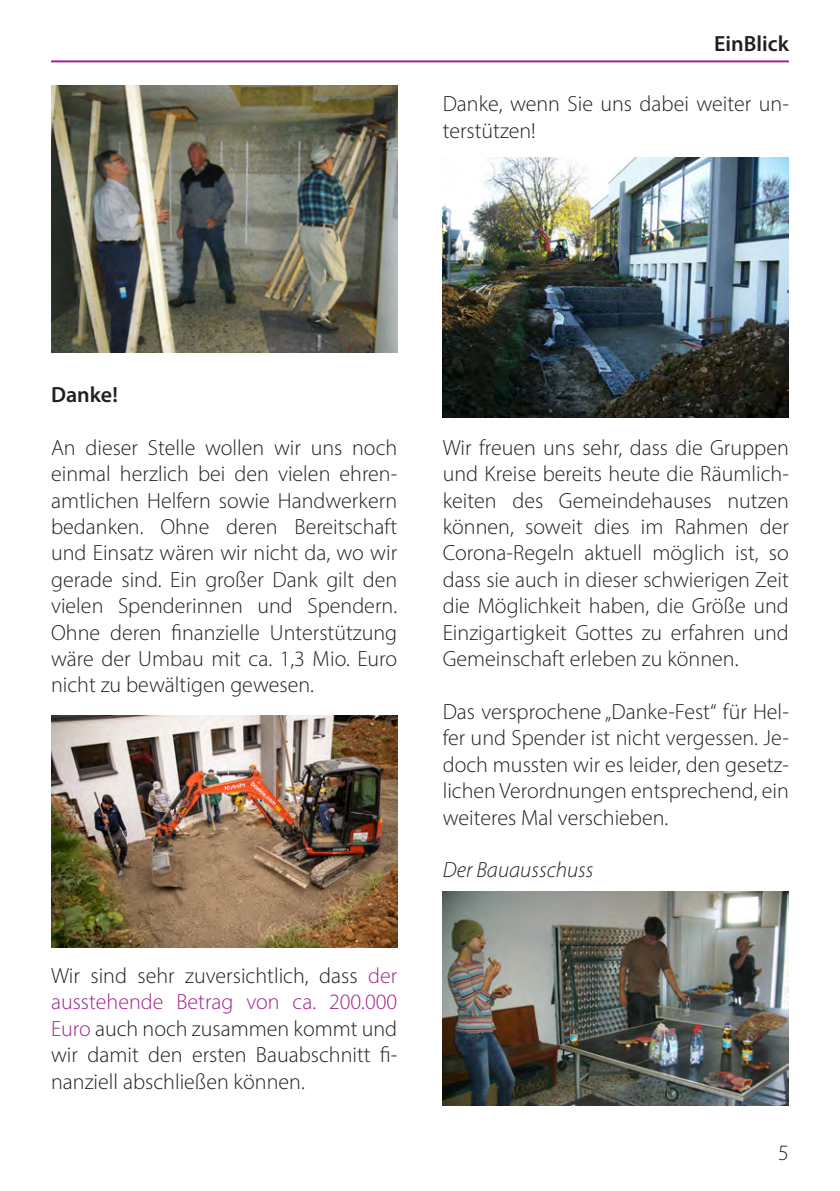
<style>
.page{position:relative;width:840px;height:1191px;background:#fff}
.page>*{position:absolute;margin:0;border:0;box-sizing:border-box;transform-origin:0 0}
.Übersichten{font:300 22px/26.4px "Myriad Pro";color:#231f20;text-align:justify}
.Autor{font:italic 300 22px "Myriad Pro";color:#231f20}
.Seitenüberschriften{font:600 22px "Myriad Pro";color:#231f20}
.Zwischenüberschrift{font:600 22px "Myriad Pro";color:#231f20}
.s1{color:#a2238e}
</style>
<div class="page">
<hr style="left:51px;top:60px;width:737px;height:2px;background:#a2238e">
<img style="left:51px;top:85px;width:346px;height:268px">
<img style="left:51px;top:715px;width:346px;height:232px">
<img style="left:442px;top:158px;width:346px;height:259px">
<img style="left:442px;top:891px;width:346px;height:215px">
<p class="Seitenüberschriften" style="left:713px;top:29px;width:76px">EinBlick</p>
<p class="Übersichten" style="left:442px;top:91px;width:347px">Danke, wenn Sie uns dabei weiter un&shy;terstützen!</p>
<p class="Zwischenüberschrift" style="left:51px;top:380px;width:68px">Danke!</p>
<p class="Übersichten" style="left:51px;top:434px;width:347px">An dieser Stelle wollen wir uns noch einmal herzlich bei den vielen ehren&shy;amtlichen Helfern sowie Handwerkern bedanken. Ohne deren Bereitschaft und Einsatz wären wir nicht da, wo wir gerade sind. Ein großer Dank gilt den vielen Spenderinnen und Spendern.<br>Ohne deren finanzielle Unterstützung wäre der Umbau mit ca. 1,3 Mio. Euro nicht zu bewältigen gewesen.</p>
<p class="Übersichten" style="left:51px;top:962px;width:347px">Wir sind sehr zuversichtlich, dass <span class="s1">der ausstehende Betrag von ca. 200.000<br>Euro</span> auch noch zusammen kommt und wir damit den ersten Bauabschnitt fi&shy;nanziell abschließen können.</p>
<p class="Übersichten" style="left:442px;top:434px;width:347px">Wir freuen uns sehr, dass die Gruppen und Kreise bereits heute die Räumlich&shy;keiten des Gemeindehauses nutzen können, soweit dies im Rahmen der Corona-Regeln aktuell möglich ist, so dass sie auch in dieser schwierigen Zeit die Möglichkeit haben, die Größe und Einzigartigkeit Gottes zu erfahren und Gemeinschaft erleben zu können.</p>
<p class="Übersichten" style="left:442px;top:698px;width:347px">Das versprochene „Danke-Fest“ für Hel&shy;fer und Spender ist nicht vergessen. Je&shy;doch mussten wir es leider, den gesetz&shy;lichen Verordnungen entsprechend, ein weiteres Mal verschieben.</p>
<p class="Autor" style="left:442px;top:857px;width:152px">Der Bauausschuss</p>
<p class="Übersichten" style="left:777px;top:1139px;width:12px">5</p>
</div>
